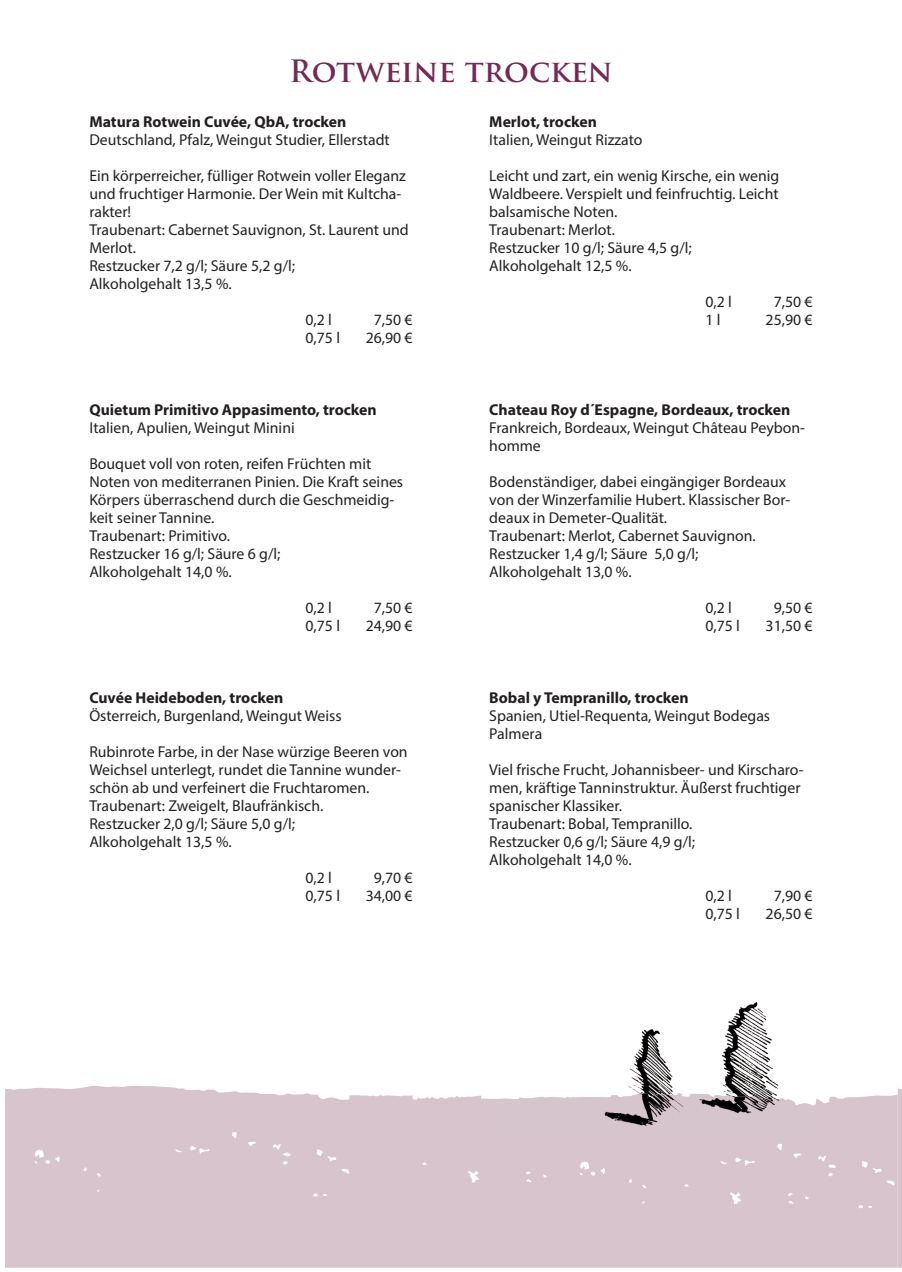
<style>
.page{position:relative;width:902px;height:1272px;background:#fff}
.page>*{position:absolute;margin:0;border:0;box-sizing:border-box;transform-origin:0 0}
.t1{font:700 30px "Trajan Pro";color:#742a55}
.t2{font:15.75px/18px "Myriad Pro";color:#231f20}
.t3{font:700 15.75px "Myriad Pro";color:#231f20}
</style>
<div class="page">
<div style="left:5px;top:1086px;width:852px;height:181px;background:#d7c4cd"></div>
<svg style="left:730px;top:1191px;width:12px;height:12px"></svg>
<svg style="left:683px;top:1183px;width:6px;height:3px"></svg>
<svg style="left:805px;top:1195px;width:4px;height:4px"></svg>
<svg style="left:787px;top:1192px;width:8px;height:11px"></svg>
<svg style="left:792px;top:1153px;width:9px;height:5px"></svg>
<svg style="left:817px;top:1154px;width:19px;height:22px"></svg>
<svg style="left:776px;top:1143px;width:6px;height:7px"></svg>
<svg style="left:735px;top:1157px;width:20px;height:9px"></svg>
<svg style="left:720px;top:1160px;width:8px;height:4px"></svg>
<svg style="left:628px;top:1178px;width:4px;height:5px"></svg>
<svg style="left:641px;top:1184px;width:5px;height:4px"></svg>
<svg style="left:579px;top:1161px;width:26px;height:14px"></svg>
<svg style="left:468px;top:1169px;width:12px;height:13px"></svg>
<svg style="left:421px;top:1161px;width:7px;height:4px"></svg>
<svg style="left:543px;top:1174px;width:4px;height:4px"></svg>
<svg style="left:525px;top:1170px;width:8px;height:12px"></svg>
<svg style="left:315px;top:1149px;width:22px;height:12px"></svg>
<svg style="left:248px;top:1141px;width:8px;height:5px"></svg>
<svg style="left:313px;top:1193px;width:14px;height:3px"></svg>
<svg style="left:341px;top:1168px;width:8px;height:6px"></svg>
<svg style="left:272px;top:1143px;width:19px;height:21px"></svg>
<svg style="left:231px;top:1131px;width:6px;height:7px"></svg>
<svg style="left:190px;top:1145px;width:20px;height:9px"></svg>
<svg style="left:175px;top:1148px;width:8px;height:4px"></svg>
<svg style="left:83px;top:1167px;width:4px;height:4px"></svg>
<svg style="left:96px;top:1173px;width:5px;height:3px"></svg>
<svg style="left:34px;top:1149px;width:26px;height:14px"></svg>
<svg style="left:857px;top:1086px;width:44px;height:181px;background:#d9c8d0"></svg>
<img style="left:489px;top:1002px;width:323px;height:91px">
<img style="left:489px;top:1093px;width:323px;height:47px">
<h1 class="t1" style="left:289px;top:52px;width:325px">Rotweine trocken</h1>
<p class="t3" style="left:89px;top:111px;width:258px">Matura Rotwein Cuvée, QbA, trocken</p>
<p class="t2" style="left:89px;top:130px;width:302px">Deutschland, Pfalz, Weingut Studier, Ellerstadt</p>
<p class="t2" style="left:89px;top:166px;width:321px">Ein körperreicher, fülliger Rotwein voller Eleganz und fruchtiger Harmonie. Der Wein mit Kultcha&shy;rakter!<br>Traubenart: Cabernet Sauvignon, St. Laurent und<br>Merlot.<br>Restzucker 7,2 g/l; Säure 5,2 g/l;<br>Alkoholgehalt 13,5 %.</p>
<p class="t2" style="left:305px;top:310px;width:28px">0,2 l</p>
<p class="t2" style="left:374px;top:310px;width:40px">7,50 €</p>
<p class="t2" style="left:305px;top:328px;width:36px">0,75 l</p>
<p class="t2" style="left:365px;top:328px;width:48px">26,90 €</p>
<p class="t3" style="left:89px;top:399px;width:289px">Quietum Primitivo Appasimento, trocken</p>
<p class="t2" style="left:89px;top:418px;width:207px">Italien, Apulien, Weingut Minini</p>
<p class="t2" style="left:89px;top:454px;width:315px">Bouquet voll von roten, reifen Früchten mit Noten von mediterranen Pinien. Die Kraft seines Körpers überraschend durch die Geschmeidig&shy;keit seiner Tannine.<br>Traubenart: Primitivo.<br>Restzucker 16 g/l; Säure 6 g/l;<br>Alkoholgehalt 14,0 %.</p>
<p class="t2" style="left:305px;top:598px;width:28px">0,2 l</p>
<p class="t2" style="left:374px;top:598px;width:40px">7,50 €</p>
<p class="t2" style="left:305px;top:616px;width:36px">0,75 l</p>
<p class="t2" style="left:365px;top:616px;width:48px">24,90 €</p>
<p class="t3" style="left:89px;top:687px;width:195px">Cuvée Heideboden, trocken</p>
<p class="t2" style="left:89px;top:706px;width:254px">Österreich, Burgenland, Weingut Weiss</p>
<p class="t2" style="left:89px;top:742px;width:320px">Rubinrote Farbe, in der Nase würzige Beeren von Weichsel unterlegt, rundet die Tannine wunder&shy;schön ab und verfeinert die Fruchtaromen.<br>Traubenart: Zweigelt, Blaufränkisch.<br>Restzucker 2,0 g/l; Säure 5,0 g/l;<br>Alkoholgehalt 13,5 %.</p>
<p class="t2" style="left:305px;top:868px;width:28px">0,2 l</p>
<p class="t2" style="left:374px;top:868px;width:40px">9,70 €</p>
<p class="t2" style="left:305px;top:886px;width:36px">0,75 l</p>
<p class="t2" style="left:365px;top:886px;width:48px">34,00 €</p>
<p class="t3" style="left:489px;top:111px;width:109px">Merlot, trocken</p>
<p class="t2" style="left:489px;top:130px;width:155px">Italien, Weingut Rizzato</p>
<p class="t2" style="left:489px;top:166px;width:291px">Leicht und zart, ein wenig Kirsche, ein wenig<br>Waldbeere. Verspielt und feinfruchtig. Leicht balsamische Noten.<br>Traubenart: Merlot.<br>Restzucker 10 g/l; Säure 4,5 g/l;<br>Alkoholgehalt 12,5 %.</p>
<p class="t2" style="left:705px;top:292px;width:28px">0,2 l</p>
<p class="t2" style="left:773px;top:292px;width:40px">7,50 €</p>
<p class="t2" style="left:705px;top:310px;width:17px">1 l</p>
<p class="t2" style="left:765px;top:310px;width:48px">25,90 €</p>
<p class="t3" style="left:489px;top:399px;width:303px">Chateau Roy d´Espagne, Bordeaux, trocken</p>
<p class="t2" style="left:489px;top:418px;width:317px">Frankreich, Bordeaux, Weingut Château Peybon&shy;homme</p>
<p class="t2" style="left:489px;top:472px;width:302px">Bodenständiger, dabei eingängiger Bordeaux von der Winzerfamilie Hubert. Klassischer Bor&shy;deaux in Demeter-Qualität.<br>Traubenart: Merlot, Cabernet Sauvignon.<br>Restzucker 1,4 g/l; Säure 5,0 g/l; Alkoholgehalt 13,0 %.</p>
<p class="t2" style="left:705px;top:598px;width:28px">0,2 l</p>
<p class="t2" style="left:773px;top:598px;width:40px">9,50 €</p>
<p class="t2" style="left:705px;top:616px;width:36px">0,75 l</p>
<p class="t2" style="left:765px;top:616px;width:48px">31,50 €</p>
<p class="t3" style="left:489px;top:687px;width:201px">Bobal y Tempranillo, trocken</p>
<p class="t2" style="left:489px;top:706px;width:282px">Spanien, Utiel-Requenta, Weingut Bodegas<br>Palmera</p>
<p class="t2" style="left:489px;top:760px;width:316px">Viel frische Frucht, Johannisbeer- und Kirscharo&shy;men, kräftige Tanninstruktur. Äußerst fruchtiger spanischer Klassiker.<br>Traubenart: Bobal, Tempranillo.<br>Restzucker 0,6 g/l; Säure 4,9 g/l;<br>Alkoholgehalt 14,0 %.</p>
<p class="t2" style="left:705px;top:886px;width:28px">0,2 l</p>
<p class="t2" style="left:773px;top:886px;width:40px">7,90 €</p>
<p class="t2" style="left:705px;top:904px;width:36px">0,75 l</p>
<p class="t2" style="left:765px;top:904px;width:48px">26,50 €</p>
</div>
